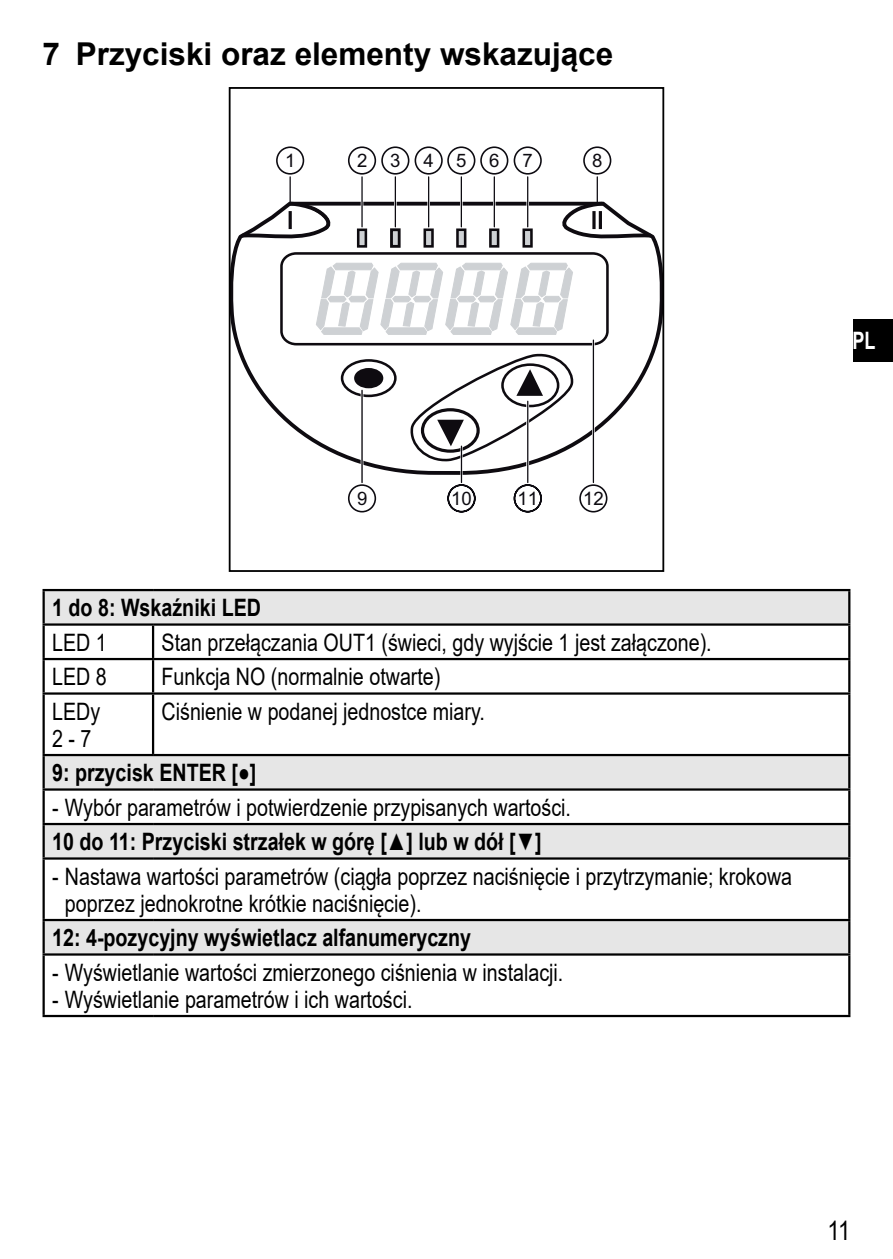
<style>
.page{position:relative;width:893px;height:1259px;background:#fff}
.page>*{position:absolute;margin:0;border:0;box-sizing:border-box;transform-origin:0 0}
.t1{font:700 31.5px "Arial";color:#000}
.t2{font:27px "Arial";color:#000;scale:.82 1}
.t3{font:24px/27px "Arial";color:#000;scale:.82 1}
.t4{font:700 24px "Arial";color:#000;scale:.82 1}
.t5{font:700 24px "Arial";color:#fff;scale:.75 1}
.t6{font:18.6px "Arial";letter-spacing:.6em;color:#0d0b11}
</style>
<div class="page">
<div style="left:853px;top:319px;width:40px;height:42px;background:#000"></div>
<svg style="left:232px;top:235px;width:429px;height:240px"></svg>
<div style="left:381px;top:146px;width:28px;height:29px;border:2px solid #0d0b11;border-radius:50%"></div>
<div style="left:348px;top:146px;width:28px;height:29px;border:2px solid #0d0b11;border-radius:50%"></div>
<div style="left:276px;top:146px;width:28px;height:29px;border:2px solid #0d0b11;border-radius:50%"></div>
<div style="left:348px;top:484px;width:28px;height:28px;border:2px solid #0d0b11;border-radius:50%"></div>
<svg style="left:447px;top:484px;width:29px;height:28px"></svg>
<svg style="left:513px;top:483px;width:29px;height:29px"></svg>
<div style="left:415px;top:146px;width:28px;height:29px;border:2px solid #0d0b11;border-radius:50%"></div>
<div style="left:447px;top:146px;width:28px;height:29px;border:2px solid #0d0b11;border-radius:50%"></div>
<div style="left:480px;top:146px;width:28px;height:29px;border:2px solid #0d0b11;border-radius:50%"></div>
<div style="left:514px;top:146px;width:28px;height:29px;border:2px solid #0d0b11;border-radius:50%"></div>
<div style="left:583px;top:146px;width:28px;height:29px;border:2px solid #0d0b11;border-radius:50%"></div>
<div style="left:579px;top:484px;width:28px;height:28px;border:2px solid #0d0b11;border-radius:50%"></div>
<svg style="left:238px;top:177px;width:416px;height:286px"></svg>
<hr style="left:394px;top:177px;width:3px;height:50px;background:#fff">
<hr style="left:395px;top:177px;width:1px;height:50px;background:#0d0b11">
<hr style="left:427px;top:177px;width:3px;height:50px;background:#fff">
<hr style="left:361px;top:177px;width:2px;height:50px;background:#0d0b11">
<hr style="left:428px;top:177px;width:1px;height:50px;background:#0d0b11">
<hr style="left:493px;top:177px;width:3px;height:50px;background:#fff">
<hr style="left:526px;top:177px;width:3px;height:50px;background:#fff">
<hr style="left:494px;top:177px;width:1px;height:50px;background:#0d0b11">
<hr style="left:460px;top:177px;width:3px;height:50px;background:#fff">
<hr style="left:527px;top:177px;width:1px;height:50px;background:#0d0b11">
<hr style="left:461px;top:177px;width:1px;height:50px;background:#0d0b11">
<hr style="left:460px;top:446px;width:3px;height:36px;background:#fff">
<hr style="left:461px;top:446px;width:1px;height:36px;background:#0d0b11">
<hr style="left:526px;top:401px;width:3px;height:81px;background:#fff">
<hr style="left:527px;top:401px;width:1px;height:81px;background:#0d0b11">
<hr style="left:361px;top:390px;width:2px;height:92px;background:#0d0b11">
<hr style="left:592px;top:340px;width:3px;height:142px;background:#fff">
<hr style="left:593px;top:340px;width:1px;height:142px;background:#0d0b11">
<div style="left:229px;top:87px;width:435px;height:485px;border:2px solid #000"></div>
<svg style="left:45px;top:591px;width:803px;height:362px"></svg>
<hr style="left:43px;top:589px;width:110px;height:2px;background:#000">
<hr style="left:43px;top:591px;width:2px;height:32px;background:#000">
<hr style="left:153px;top:589px;width:697px;height:2px;background:#000">
<hr style="left:848px;top:591px;width:2px;height:32px;background:#000">
<hr style="left:43px;top:623px;width:110px;height:2px;background:#000">
<hr style="left:43px;top:625px;width:2px;height:33px;background:#000">
<hr style="left:153px;top:623px;width:697px;height:2px;background:#000">
<hr style="left:152px;top:625px;width:2px;height:33px;background:#000">
<hr style="left:848px;top:625px;width:2px;height:33px;background:#000">
<hr style="left:43px;top:658px;width:110px;height:2px;background:#000">
<hr style="left:43px;top:660px;width:2px;height:32px;background:#000">
<hr style="left:153px;top:658px;width:697px;height:2px;background:#000">
<hr style="left:152px;top:660px;width:2px;height:32px;background:#000">
<hr style="left:848px;top:660px;width:2px;height:32px;background:#000">
<hr style="left:43px;top:692px;width:110px;height:2px;background:#000">
<hr style="left:43px;top:694px;width:2px;height:60px;background:#000">
<hr style="left:153px;top:692px;width:697px;height:2px;background:#000">
<hr style="left:152px;top:694px;width:2px;height:60px;background:#000">
<hr style="left:848px;top:694px;width:2px;height:60px;background:#000">
<hr style="left:43px;top:754px;width:110px;height:2px;background:#000">
<hr style="left:43px;top:756px;width:2px;height:32px;background:#000">
<hr style="left:153px;top:754px;width:697px;height:2px;background:#000">
<hr style="left:848px;top:756px;width:2px;height:32px;background:#000">
<hr style="left:43px;top:788px;width:110px;height:2px;background:#000">
<hr style="left:43px;top:790px;width:2px;height:33px;background:#000">
<hr style="left:153px;top:788px;width:697px;height:2px;background:#000">
<hr style="left:848px;top:790px;width:2px;height:33px;background:#000">
<hr style="left:43px;top:823px;width:110px;height:2px;background:#000">
<hr style="left:43px;top:825px;width:2px;height:32px;background:#000">
<hr style="left:153px;top:823px;width:697px;height:2px;background:#000">
<hr style="left:848px;top:825px;width:2px;height:32px;background:#000">
<hr style="left:43px;top:857px;width:110px;height:2px;background:#000">
<hr style="left:43px;top:859px;width:2px;height:60px;background:#000">
<hr style="left:153px;top:857px;width:697px;height:2px;background:#000">
<hr style="left:848px;top:859px;width:2px;height:60px;background:#000">
<hr style="left:43px;top:919px;width:110px;height:2px;background:#000">
<hr style="left:43px;top:921px;width:2px;height:32px;background:#000">
<hr style="left:153px;top:919px;width:697px;height:2px;background:#000">
<hr style="left:848px;top:921px;width:2px;height:32px;background:#000">
<hr style="left:43px;top:953px;width:110px;height:2px;background:#000">
<hr style="left:43px;top:955px;width:2px;height:60px;background:#000">
<hr style="left:153px;top:953px;width:697px;height:2px;background:#000">
<hr style="left:848px;top:955px;width:2px;height:60px;background:#000">
<hr style="left:43px;top:1015px;width:110px;height:2px;background:#000">
<hr style="left:153px;top:1015px;width:697px;height:2px;background:#000">
<h1 class="t1" style="left:43px;top:32px;width:572px">7 Przyciski oraz elementy wskazujące</h1>
<p class="t6" style="left:285px;top:148px;width:12px">1</p>
<p class="t6" style="left:357px;top:148px;width:45px">2 3</p>
<p class="t6" style="left:424px;top:148px;width:111px">4567</p>
<p class="t6" style="left:592px;top:148px;width:12px">8</p>
<p class="t6" style="left:357px;top:486px;width:12px">9</p>
<p class="t6" style="left:451px;top:486px;width:22px">10</p>
<p class="t6" style="left:517px;top:486px;width:22px">11</p>
<p class="t6" style="left:583px;top:486px;width:22px">12</p>
<p class="t4" style="left:52px;top:591px;width:256px">1 do 8: Wskaźniki LED</p>
<p class="t3" style="left:52px;top:628px;width:68px">LED 1</p>
<p class="t3" style="left:162px;top:628px;width:672px">Stan przełączania OUT1 (świeci, gdy wyjście 1 jest załączone).</p>
<p class="t3" style="left:52px;top:663px;width:68px">LED 8</p>
<p class="t3" style="left:162px;top:663px;width:342px">Funkcja NO (normalnie otwarte)</p>
<p class="t3" style="left:52px;top:697px;width:60px">LEDy<br>2 - 7</p>
<p class="t3" style="left:162px;top:697px;width:396px">Ciśnienie w podanej jednostce miary.</p>
<p class="t4" style="left:52px;top:755px;width:251px">9: przycisk ENTER [●]</p>
<p class="t3" style="left:52px;top:793px;width:634px">- Wybór parametrów i potwierdzenie przypisanych wartości.</p>
<p class="t4" style="left:52px;top:824px;width:599px">10 do 11: Przyciski strzałek w górę [▲] lub w dół [▼]</p>
<p class="t3" style="left:65px;top:862px;width:888px;text-indent:-13px">- Nastawa wartości parametrów (ciągła poprzez naciśnięcie i przytrzymanie; krokowa poprzez jednokrotne krótkie naciśnięcie).</p>
<p class="t4" style="left:52px;top:920px;width:512px">12: 4-pozycyjny wyświetlacz alfanumeryczny</p>
<p class="t3" style="left:52px;top:958px;width:625px">- Wyświetlanie wartości zmierzonego ciśnienia w instalacji.</p>
<p class="t3" style="left:52px;top:985px;width:441px">- Wyświetlanie parametrów i ich wartości.</p>
<p class="t5" style="left:853px;top:324px;width:32px">PL</p>
<p class="t2" style="left:827px;top:1212px;width:30px">11</p>
</div>
